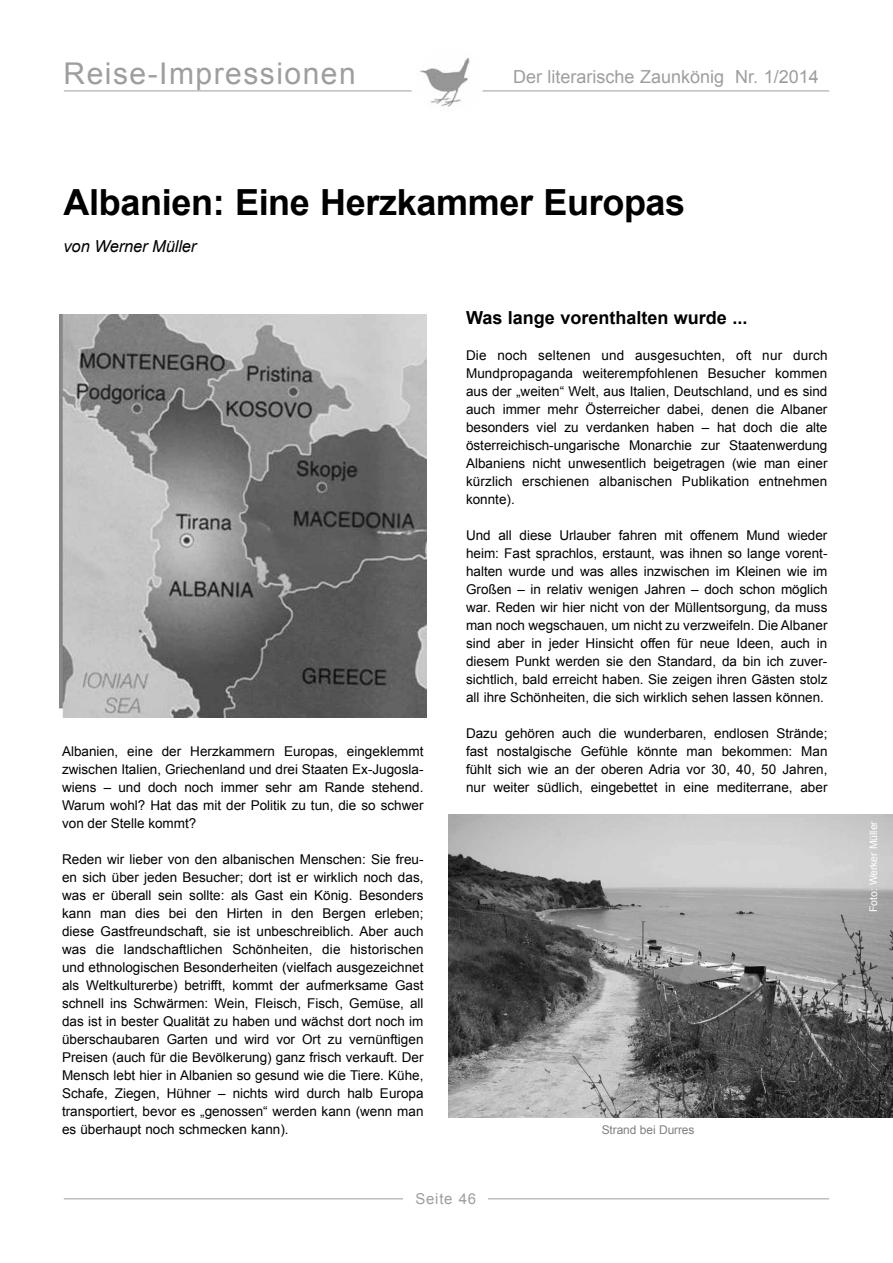
<style>
.page{position:relative;width:893px;height:1263px;background:#fff}
.page>*{position:absolute;margin:0;border:0;box-sizing:border-box;transform-origin:0 0}
.t1{font:700 36px "Arial";letter-spacing:-.01em;color:#000}
.t2{font:30px "Arial";letter-spacing:.05em;color:#9c9e9f}
.t3{font:18px "Arial";color:#9c9e9f}
.t4{font:700 18px "Arial";color:#000}
.t5{font:italic 16.5px "Arial";letter-spacing:-.01em;color:#000}
.t6{font:15px "Arial";letter-spacing:.05em;color:#9c9e9f}
.t7{font:13.5px/18px "Arial";color:#000;text-align:justify}
.t8{font:12px "Arial";letter-spacing:-.01em;color:#808080}
.t9{font:10.5px "Arial";letter-spacing:-.01em;color:#fff}
</style>
<div class="page">
<img style="left:60px;top:315px;width:367px;height:402px">
<img style="left:449px;top:814px;width:444px;height:304px">
<hr style="left:64px;top:91px;width:765px;height:1px;background:#9c9e9f">
<div style="left:410px;top:45px;width:69px;height:69px;background:#fff;border-radius:50%"></div>
<hr style="left:64px;top:1198px;width:765px;height:1px;background:#9c9e9f">
<div style="left:404px;top:1191px;width:84px;height:27px;background:#fff"></div>
<img style="left:420px;top:57px;width:60px;height:50px">
<div style="left:415px;top:45px;width:69px;height:69px;border:1px solid #fff;border-radius:50%"></div>
<h2 class="t2" style="left:64px;top:54px;width:294px">Reise-Impressionen</h2>
<h3 class="t3" style="left:513px;top:65px;width:307px">Der literarische Zaunkönig Nr. 1/2014</h3>
<h1 class="t1" style="left:64px;top:178px;width:623px">Albanien: Eine Herzkammer Europas</h1>
<p class="t5" style="left:64px;top:236px;width:134px">von Werner Müller</p>
<p class="t7" style="left:62px;top:742px;width:363px">Albanien, eine der Herzkammern Europas, eingeklemmt zwischen Italien, Griechenland und drei Staaten Ex-Jugosla&shy;wiens – und doch noch immer sehr am Rande stehend.<br>Warum wohl? Hat das mit der Politik zu tun, die so schwer von der Stelle kommt?</p>
<p class="t7" style="left:62px;top:850px;width:363px">Reden wir lieber von den albanischen Menschen: Sie freu&shy;en sich über jeden Besucher; dort ist er wirklich noch das, was er überall sein sollte: als Gast ein König. Besonders kann man dies bei den Hirten in den Bergen erleben; diese Gastfreundschaft, sie ist unbeschreiblich. Aber auch was die landschaftlichen Schönheiten, die historischen und ethnologischen Besonderheiten (vielfach ausgezeichnet als Weltkulturerbe) betrifft, kommt der aufmerksame Gast schnell ins Schwärmen: Wein, Fleisch, Fisch, Gemüse, all das ist in bester Qualität zu haben und wächst dort noch im überschaubaren Garten und wird vor Ort zu vernünftigen Preisen (auch für die Bevölkerung) ganz frisch verkauft. Der Mensch lebt hier in Albanien so gesund wie die Tiere. Kühe, Schafe, Ziegen, Hühner – nichts wird durch halb Europa transportiert, bevor es „genossen“ werden kann (wenn man es überhaupt noch schmecken kann).</p>
<h3 class="t4" style="left:466px;top:306px;width:283px">Was lange vorenthalten wurde ...</h3>
<p class="t7" style="left:466px;top:346px;width:363px">Die noch seltenen und ausgesuchten, oft nur durch Mundpropaganda weiterempfohlenen Besucher kommen aus der „weiten“ Welt, aus Italien, Deutschland, und es sind auch immer mehr Österreicher dabei, denen die Albaner besonders viel zu verdanken haben – hat doch die alte österreichisch-ungarische Monarchie zur Staatenwerdung Albaniens nicht unwesentlich beigetragen (wie man einer kürzlich erschienen albanischen Publikation entnehmen konnte).</p>
<p class="t7" style="left:466px;top:526px;width:363px">Und all diese Urlauber fahren mit offenem Mund wieder heim: Fast sprachlos, erstaunt, was ihnen so lange vorent&shy;halten wurde und was alles inzwischen im Kleinen wie im Großen – in relativ wenigen Jahren – doch schon möglich war. Reden wir hier nicht von der Müllentsorgung, da muss man noch wegschauen, um nicht zu verzweifeln. Die Albaner sind aber in jeder Hinsicht offen für neue Ideen, auch in diesem Punkt werden sie den Standard, da bin ich zuver&shy;sichtlich, bald erreicht haben. Sie zeigen ihren Gästen stolz all ihre Schönheiten, die sich wirklich sehen lassen können.</p>
<p class="t7" style="left:466px;top:724px;width:363px">Dazu gehören auch die wunderbaren, endlosen Strände; fast nostalgische Gefühle könnte man bekommen: Man fühlt sich wie an der oberen Adria vor 30, 40, 50 Jahren, nur weiter südlich, eingebettet in eine mediterrane, aber</p>
<p class="t8" style="left:602px;top:1122px;width:94px">Strand bei Durres</p>
<p class="t6" style="left:415px;top:1188px;width:62px">Seite 46</p>
<p class="t9" style="left:867px;top:912px;width:92px;rotate:-90deg">Foto: Werker Müller</p>
</div>
